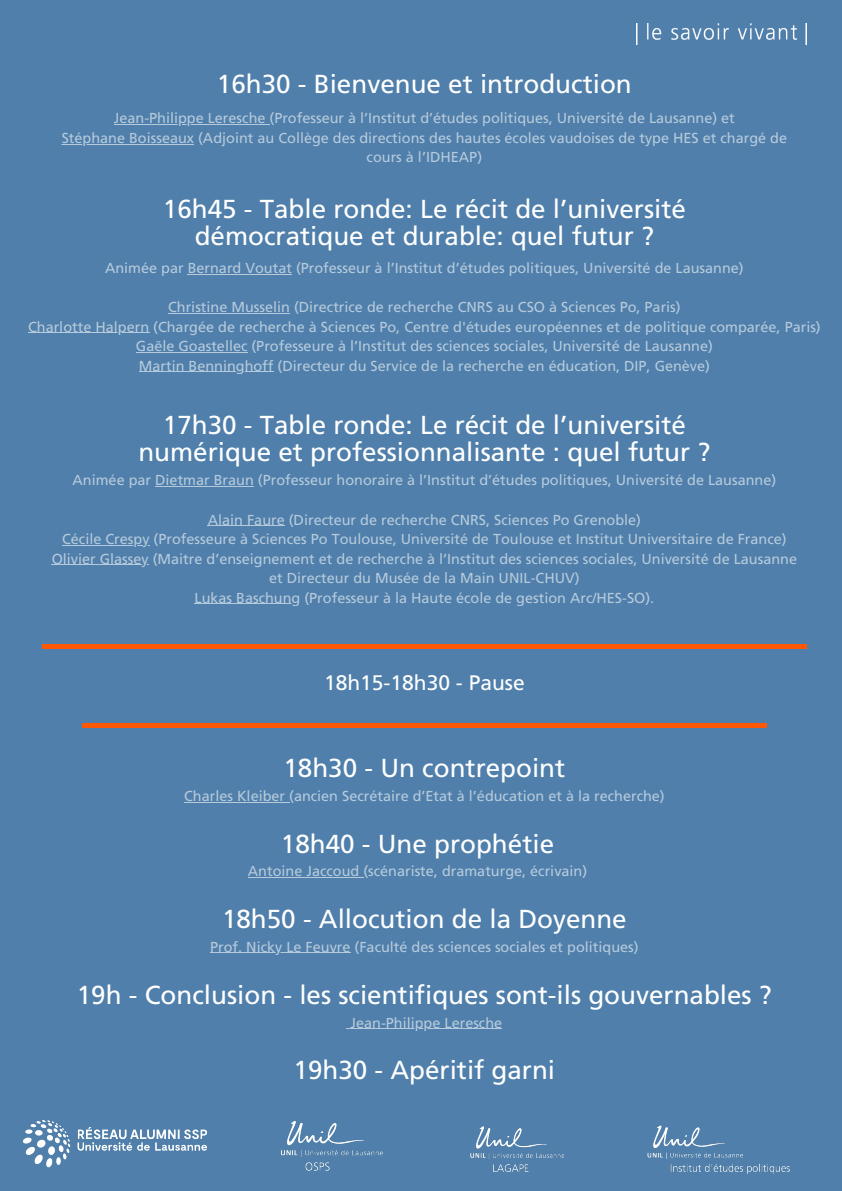
<style>
.page{position:relative;width:842px;height:1191px;background:#fff}
.page>*{position:absolute;margin:0;border:0;box-sizing:border-box;transform-origin:0 0}
.t1{font:26px/27px "Frutiger LT Std";color:#fff;text-align:center}
.t2{font:21px "Frutiger LT Std";color:#fff}
.t3{font:14.4px/19.5px "Frutiger LT Std";color:#fff;text-align:center}
</style>
<div class="page">
<div style="left:0;top:0;width:842px;height:1190px;background:#4f7faa"></div>
<img style="left:637px;top:23px;width:169px;height:21px">
<hr style="left:114px;top:124px;width:156px;height:1px;background:#fff">
<hr style="left:62px;top:144px;width:132px;height:1px;background:#fff">
<hr style="left:188px;top:274px;width:104px;height:1px;background:#fff">
<hr style="left:168px;top:313px;width:122px;height:1px;background:#fff">
<hr style="left:28px;top:332px;width:121px;height:1px;background:#fff">
<hr style="left:136px;top:352px;width:111px;height:1px;background:#fff">
<hr style="left:139px;top:371px;width:135px;height:1px;background:#fff">
<hr style="left:155px;top:486px;width:99px;height:1px;background:#fff">
<hr style="left:208px;top:525px;width:77px;height:1px;background:#fff">
<hr style="left:62px;top:544px;width:88px;height:1px;background:#fff">
<hr style="left:52px;top:564px;width:97px;height:1px;background:#fff">
<hr style="left:195px;top:603px;width:105px;height:1px;background:#fff">
<hr style="left:184px;top:802px;width:105px;height:1px;background:#fff">
<hr style="left:351px;top:1028px;width:151px;height:1px;background:#fff">
<hr style="left:210px;top:952px;width:141px;height:1px;background:#fff">
<img style="left:281px;top:1121px;width:102px;height:50px">
<img style="left:23px;top:1120px;width:184px;height:48px">
<img style="left:647px;top:1125px;width:143px;height:49px">
<img style="left:470px;top:1126px;width:95px;height:46px">
<hr style="left:43px;top:644px;width:763px;height:4px;background:#ff5805">
<hr style="left:82px;top:723px;width:684px;height:4px;background:#ff5805">
<hr style="left:248px;top:877px;width:115px;height:1px;background:#fff">
<h1 class="t1" style="left:217px;top:73px;width:416px">16h30 - Bienvenue et introduction</h1>
<p class="t3" style="left:62px;top:110px;width:727px">Jean-Philippe Leresche (Professeur à l’Institut d’études politiques, Université de Lausanne) et<br>Stéphane Boisseaux (Adjoint au Collège des directions des hautes écoles vaudoises de type HES et chargé de cours à l’IDHEAP)</p>
<p class="t1" style="left:163px;top:198px;width:524px">16h45 - Table ronde: Le récit de l’université démocratique et durable: quel futur ?</p>
<p class="t3" style="left:105px;top:260px;width:640px">Animée par Bernard Voutat (Professeur à l’Institut d’études politiques, Université de Lausanne)</p>
<p class="t3" style="left:28px;top:299px;width:794px">Christine Musselin (Directrice de recherche CNRS au CSO à Sciences Po, Paris)<br>Charlotte Halpern (Chargée de recherche à Sciences Po, Centre d'études européennes et de politique comparée, Paris)<br>Gaële Goastellec (Professeure à l’Institut des sciences sociales, Université de Lausanne)<br>Martin Benninghoff (Directeur du Service de la recherche en éducation, DIP, Genève)</p>
<p class="t1" style="left:138px;top:414px;width:573px">17h30 - Table ronde: Le récit de l’université numérique et professionnalisante : quel futur ?</p>
<p class="t3" style="left:73px;top:472px;width:705px">Animée par Dietmar Braun (Professeur honoraire à l’Institut d’études politiques, Université de Lausanne)</p>
<p class="t3" style="left:52px;top:511px;width:747px">Alain Faure (Directeur de recherche CNRS, Sciences Po Grenoble)<br>Cécile Crespy (Professeure à Sciences Po Toulouse, Université de Toulouse et Institut Universitaire de France)<br>Olivier Glassey (Maitre d’enseignement et de recherche à l’Institut des sciences sociales, Université de Lausanne et Directeur du Musée de la Main UNIL-CHUV)<br>Lukas Baschung (Professeur à la Haute école de gestion Arc/HES-SO).</p>
<p class="t2" style="left:324px;top:674px;width:202px">18h15-18h30 - Pause</p>
<p class="t1" style="left:283px;top:757px;width:283px">18h30 - Un contrepoint</p>
<p class="t3" style="left:184px;top:787px;width:482px">Charles Kleiber (ancien Secrétaire d’Etat à l’éducation et à la recherche)</p>
<p class="t1" style="left:281px;top:832px;width:275px">18h40 - Une prophétie</p>
<p class="t3" style="left:248px;top:862px;width:341px">Antoine Jaccoud (scénariste, dramaturge, écrivain)</p>
<h1 class="t1" style="left:222px;top:907px;width:406px">18h50 - Allocution de la Doyenne</h1>
<p class="t3" style="left:210px;top:938px;width:430px">Prof. Nicky Le Feuvre (Faculté des sciences sociales et politiques)</p>
<p class="t1" style="left:77px;top:983px;width:697px">19h - Conclusion - les scientifiques sont-ils gouvernables ?</p>
<p class="t3" style="left:351px;top:1014px;width:153px">Jean-Philippe Leresche</p>
<p class="t1" style="left:294px;top:1058px;width:263px">19h30 - Apéritif garni</p>
</div>
